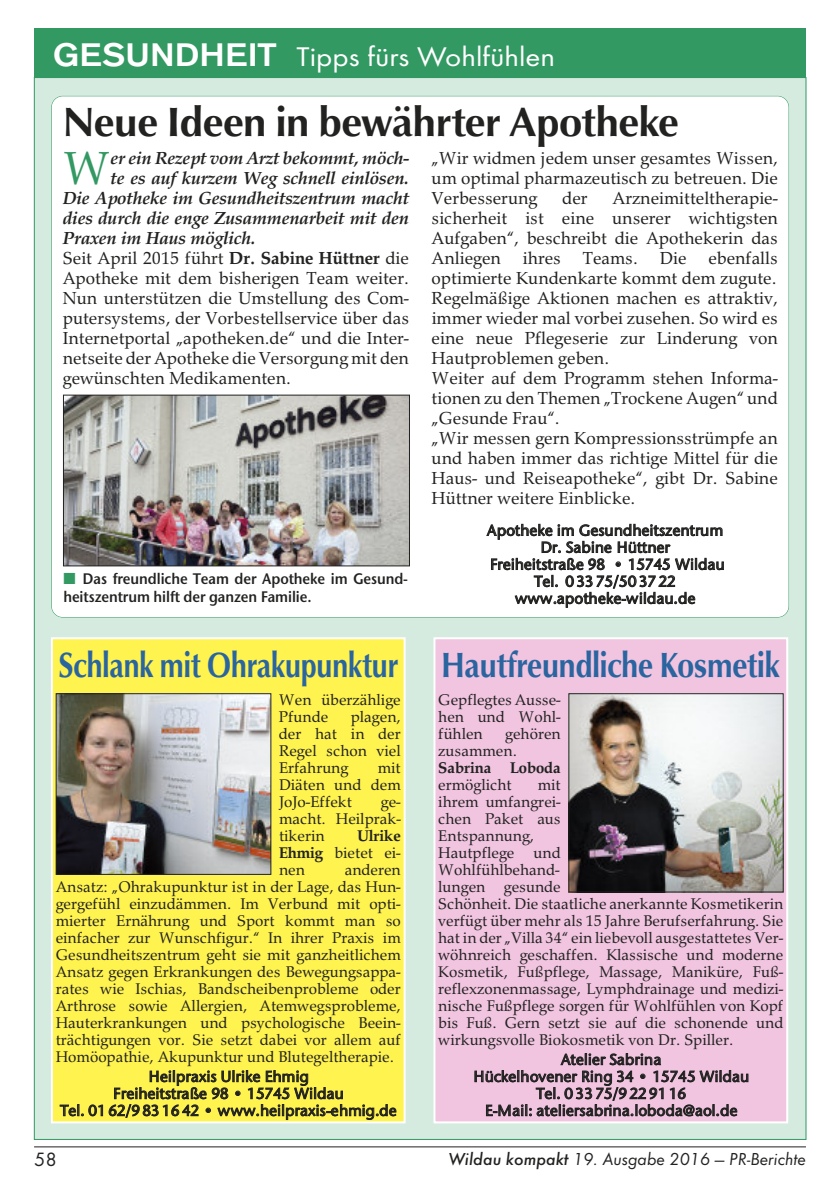
<style>
.page{position:relative;width:840px;height:1191px;background:#fff}
.page>*{position:absolute;margin:0;border:0;box-sizing:border-box;transform-origin:0 0}
.t1{font:48px "URW Palladio TCE";color:#339962}
.t2{font:700 42px "URW Classico T";letter-spacing:-.025em;color:#222221}
.t3{font:700 36px "URW Classico T";letter-spacing:-.025em;color:#2a659f;scale:.8 1}
.t4{font:700 36px "URW Classico T";letter-spacing:-.025em;color:#2a659f;scale:.85 1}
.t5{font:28px "Futura TCE";color:#fff;scale:1.11 1}
.t6{font:20px "Futura TCE";color:#222221}
.t7{font:18px/20px "URW Palladio TCE";color:#222221;text-align:justify}
.t8{font:italic 700 18px "URW Palladio TCE";color:#222221}
.t9{font:18px "Futura TCE Book Obli";color:#222221}
.t10{font:16px/17px "URW Palladio TCE";color:#222221;text-align:justify}
.t11{font:500 16px/17px "Stone San Itc TCE";color:#222221;text-align:center}
.t12{font:16px/18px "Stone San Itc TCE Semi";letter-spacing:-.005em;color:#222221;scale:.92 1}
.t13{font:700 16px "URW Palladio TCE";color:#222221}
.s1{font-family:"Accius TCE";font-weight:500;font-size:34px}
.s2{font-weight:700}
.s3{font-family:"Zapf Din Itc L";color:#339962}
.s4{font-family:"Futura TCE Medi Obli"}
</style>
<div class="page">
<hr style="left:34px;top:1146px;width:771px;height:1px;background:#222221">
<div style="left:34px;top:28px;width:771px;height:52px;background:#339962"></div>
<div style="left:34px;top:78px;width:771px;height:1061px;background:#d6ebe0"></div>
<div style="left:51px;top:96px;width:737px;height:521px;background:#fff;border-radius:11px"></div>
<svg style="left:51px;top:637px;width:354px;height:486px;background:#f8ed51"></svg>
<img style="left:58px;top:695px;width:211px;height:177px">
<div style="left:56px;top:693px;width:215px;height:181px;border:1px solid #222221"></div>
<svg style="left:486px;top:524px;width:237px;height:84px"></svg>
<img style="left:65px;top:397px;width:342px;height:167px">
<div style="left:63px;top:395px;width:346px;height:171px;border:1px solid #222221"></div>
<svg style="left:433px;top:637px;width:354px;height:486px;background:#eabfda"></svg>
<img style="left:570px;top:695px;width:210px;height:195px">
<div style="left:568px;top:693px;width:214px;height:199px;border:1px solid #222221"></div>
<h3 class="t5" style="left:53px;top:40px;width:453px"><span class="s1">GESUNDHEIT</span> Tipps fürs Wohlfühlen</h3>
<h2 class="t2" style="left:63px;top:97px;width:617px">Neue Ideen in bewährter Apotheke</h2>
<h1 class="t1" style="left:63px;top:138px;width:49px">W</h1>
<p class="t8" style="left:110px;top:147px;width:300px">er ein Rezept vom Arzt bekommt, möch-</p>
<p class="t8" style="left:110px;top:167px;width:300px">te es auf kurzem Weg schnell einlösen.</p>
<p class="t8" style="left:63px;top:187px;width:347px">Die Apotheke im Gesundheitszentrum macht</p>
<p class="t8" style="left:63px;top:207px;width:347px">dies durch die enge Zusammenarbeit mit den</p>
<p class="t8" style="left:63px;top:227px;width:194px">Praxen im Haus möglich.</p>
<p class="t7" style="left:63px;top:248px;width:347px">Seit April 2015 führt <span class="s2">Dr. Sabine Hüttner</span> die</p>
<p class="t7" style="left:63px;top:268px;width:347px">Apotheke mit dem bisherigen Team weiter.</p>
<p class="t7" style="left:63px;top:288px;width:347px">Nun unterstützen die Umstellung des Com-</p>
<p class="t7" style="left:63px;top:308px;width:347px">putersystems, der Vorbestellservice über das</p>
<p class="t7" style="left:63px;top:328px;width:347px">Internetportal „apotheken.de“ und die Inter-</p>
<p class="t7" style="left:63px;top:348px;width:347px">netseite der Apotheke die Versorgung mit den</p>
<p class="t7" style="left:63px;top:368px;width:229px">gewünschten Medikamenten.</p>
<p class="t12" style="left:63px;top:570px;width:376px"><span class="s3">■</span> Das freundliche Team der Apotheke im Gesund&shy;heitszentrum hilft der ganzen Familie.</p>
<h3 class="t3" style="left:58px;top:643px;width:427px">Schlank mit Ohrakupunktur</h3>
<p class="t10" style="left:279px;top:691px;width:123px">Wen überzählige<br>Pfunde</p>
<p class="t10" style="left:279px;top:708px;width:123px;text-indent:72px">plagen, der hat in der Regel schon viel Erfahrung</p>
<p class="t10" style="left:279px;top:759px;width:123px;text-indent:99px">mit Diäten und dem JoJo-Effekt</p>
<p class="t10" style="left:279px;top:793px;width:123px;text-indent:102px">ge&shy;macht. Heilprak&shy;tikerin</p>
<p class="t10" style="left:279px;top:827px;width:123px;text-indent:78px"><span class="s2">Ulrike Ehmig</span> bietet ei&shy;nen</p>
<p class="t10" style="left:56px;top:861px;width:346px;text-indent:289px">anderen Ansatz: „Ohrakupunktur ist in der Lage, das Hun&shy;gergefühl einzudämmen. Im Verbund mit opti&shy;mierter Ernährung und Sport kommt man so einfacher zur Wunschfigur.“ In ihrer Praxis im Gesundheitszentrum geht sie mit ganzheitlichem Ansatz gegen Erkrankungen des Bewegungsappa&shy;rates wie Ischias, Bandscheibenprobleme oder Arthrose sowie Allergien, Atemwegsprobleme, Hauterkrankungen und psychologische Beein&shy;trächtigungen vor. Sie setzt dabei vor allem auf Homöopathie, Akupunktur und Blutegeltherapie.</p>
<p class="t11" style="left:60px;top:1068px;width:338px">Heilpraxis Ulrike Ehmig<br>Freiheitstraße 98 • 15745 Wildau<br>Tel. 01 62/9 83 16 42 • www.heilpraxis-ehmig.de</p>
<p class="t7" style="left:431px;top:148px;width:347px">„Wir widmen jedem unser gesamtes Wissen, um optimal pharmazeutisch zu betreuen. Die Verbesserung</p>
<p class="t7" style="left:431px;top:188px;width:347px;text-align:left;text-indent:181px">Arzneimitteltherapie - sicherheit ist eine unserer wichtigsten Aufgaben“, beschreibt die Apothekerin das Anliegen ihres Teams. Die ebenfalls optimierte Kundenkarte kommt dem zugute.<br>Regelmäßige Aktionen machen es attraktiv, immer wieder mal vorbei zusehen. So wird es eine neue Pflegeserie zur Linderung von Hautproblemen geben.<br>Weiter auf dem Programm stehen Informa&shy;tionen zu den Themen „Trockene Augen“ und „Gesunde Frau“.<br>„Wir messen gern Kompressionsstrümpfe an und haben immer das richtige Mittel für die Haus- und Reiseapotheke“, gibt Dr. Sabine Hüttner weitere Einblicke.</p>
<p class="t11" style="left:486px;top:522px;width:239px">Apotheke im Gesundheitszentrum<br>Dr. Sabine Hüttner<br>Freiheitstraße 98 • 15745 Wildau<br>Tel. 0 33 75/50 37 22 www.apotheke-wildau.de</p>
<p class="t7" style="left:562px;top:188px;width:27px">der</p>
<h3 class="t4" style="left:441px;top:643px;width:400px">Hautfreundliche Kosmetik</h3>
<p class="t10" style="left:438px;top:691px;width:124px">Gepflegtes Ausse&shy;hen und Wohl&shy;fühlen</p>
<p class="t10" style="left:438px;top:725px;width:124px;text-indent:67px">gehören zusammen.</p>
<p class="t13" style="left:438px;top:757px;width:124px">Sabrina Loboda</p>
<p class="t10" style="left:438px;top:776px;width:75px">ermöglicht</p>
<p class="t10" style="left:438px;top:776px;width:346px;text-align:left;text-indent:99px">mit<br>ihrem umfangrei-<br>chen Paket aus<br>Entspannung,<br>Hautpflege und<br>Wohlfühlbehand-<br>lungen gesunde<br>Schönheit. Die staatliche anerkannte Kosmetikerin verfügt über mehr als 15 Jahre Berufserfahrung. Sie hat in der „Villa 34“ ein liebevoll ausgestattetes Ver&shy;wöhnreich geschaffen. Klassische und moderne Kosmetik, Fußpflege, Massage, Maniküre, Fuß - reflexzonenmassage, Lymphdrainage und medizi&shy;nische Fußpflege sorgen für Wohlfühlen von Kopf bis Fuß. Gern setzt sie auf die schonende und wirkungsvolle Biokosmetik von Dr. Spiller.</p>
<p class="t11" style="left:473px;top:1051px;width:277px">Atelier Sabrina<br>Hückelhovener Ring 34 • 15745 Wildau<br>Tel. 0 33 75/9 22 91 16<br>E-Mail: ateliersabrina.loboda@aol.de</p>
<p class="t6" style="left:34px;top:1147px;width:24px">58</p>
<p class="t9" style="left:448px;top:1148px;width:359px"><span class="s4">Wildau kompakt</span> 19. Ausgabe 2016 — PR-Berichte</p>
</div>
